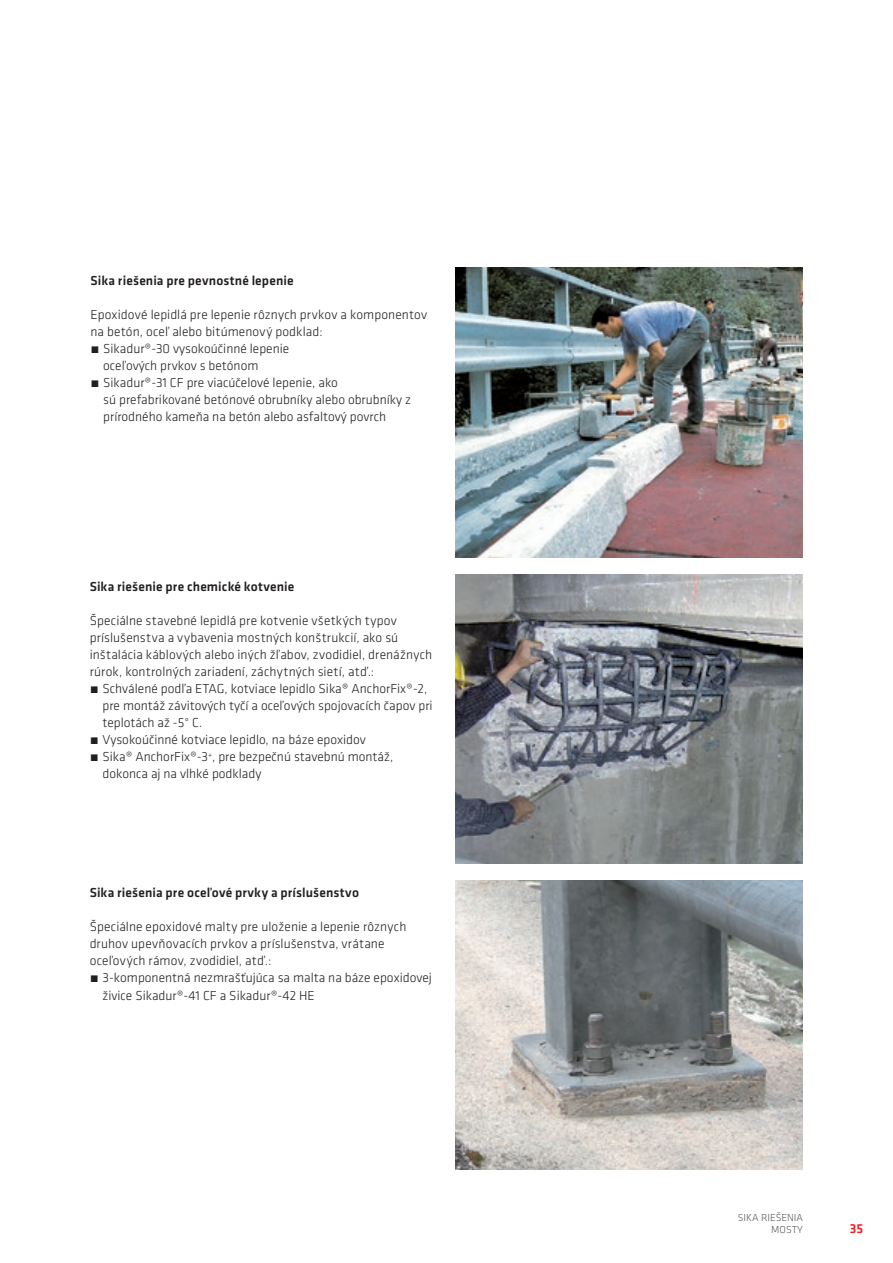
<style>
.page{position:relative;width:893px;height:1263px;background:#fff}
.page>*{position:absolute;margin:0;border:0;box-sizing:border-box;transform-origin:0 0}
.t1{font:300 13.5px "Klavika";color:#231f20}
.t2{font:500 13.5px "Klavika";letter-spacing:.01em;color:#231f20}
.t3{font:500 13.5px "Klavika";color:#ee1d23}
.t4{font:300 10.5px/12.6px "Klavika";color:#57585a;text-align:right}
</style>
<div class="page">
<img style="left:456px;top:268px;width:347px;height:290px">
<img style="left:456px;top:574px;width:347px;height:289px">
<img style="left:456px;top:881px;width:347px;height:288px">
<p class="t2" style="left:90px;top:271px;width:205px">Sika riešenia pre pevnostné lepenie</p>
<p class="t1" style="left:90px;top:306px;width:338px">Epoxidové lepidlá pre lepenie rôznych prvkov a komponentov</p>
<p class="t1" style="left:90px;top:323px;width:234px">na betón, oceľ alebo bitúmenový podklad:</p>
<p class="t1" style="left:90px;top:340px;width:200px">́ Sikadur®-30 vysokoúčinné lepenie</p>
<p class="t1" style="left:103px;top:357px;width:157px">oceľových prvkov s betónom</p>
<p class="t1" style="left:90px;top:374px;width:249px">́ Sikadur®-31 CF pre viacúčelové lepenie, ako</p>
<p class="t1" style="left:103px;top:391px;width:309px">sú prefabrikované betónové obrubníky alebo obrubníky z</p>
<p class="t1" style="left:103px;top:408px;width:285px">prírodného kameňa na betón alebo asfaltový povrch</p>
<p class="t2" style="left:90px;top:577px;width:206px">Sika riešenie pre chemické kotvenie</p>
<p class="t1" style="left:90px;top:612px;width:309px">Špeciálne stavebné lepidlá pre kotvenie všetkých typov</p>
<p class="t1" style="left:90px;top:629px;width:310px">príslušenstva a vybavenia mostných konštrukcií, ako sú</p>
<p class="t1" style="left:90px;top:646px;width:344px">inštalácia káblových alebo iných žľabov, zvodidiel, drenážnych</p>
<p class="t1" style="left:90px;top:663px;width:286px">rúrok, kontrolných zariadení, záchytných sietí, atď.:</p>
<p class="t1" style="left:90px;top:680px;width:339px">́ Schválené podľa ETAG, kotviace lepidlo Sika® AnchorFix®-2,</p>
<p class="t1" style="left:102px;top:698px;width:332px">pre montáž závitových tyčí a oceľových spojovacích čapov pri</p>
<p class="t1" style="left:102px;top:715px;width:101px">teplotách až -5° C.</p>
<p class="t1" style="left:90px;top:732px;width:278px">́ Vysokoúčinné kotviace lepidlo, na báze epoxidov</p>
<p class="t1" style="left:90px;top:748px;width:305px">́ Sika® AnchorFix®-3<sup>+</sup>, pre bezpečnú stavebnú montáž,</p>
<p class="t1" style="left:102px;top:766px;width:160px">dokonca aj na vlhké podklady</p>
<p class="t2" style="left:90px;top:884px;width:271px">Sika riešenia pre oceľové prvky a príslušenstvo</p>
<p class="t1" style="left:90px;top:919px;width:318px">Špeciálne epoxidové malty pre uloženie a lepenie rôznych</p>
<p class="t1" style="left:90px;top:935px;width:296px">druhov upevňovacích prvkov a príslušenstva, vrátane</p>
<p class="t1" style="left:90px;top:952px;width:183px">oceľových rámov, zvodidiel, atď.:</p>
<p class="t1" style="left:90px;top:969px;width:344px">́ 3-komponentná nezmrašťujúca sa malta na báze epoxidovej</p>
<p class="t1" style="left:102px;top:987px;width:214px">živice Sikadur®-41 CF a Sikadur®-42 H E</p>
<p class="t4" style="left:738px;top:1211px;width:66px">SIKA RIEŠENIA<br>Mosty</p>
<p class="t3" style="left:850px;top:1219px;width:15px">35</p>
</div>
